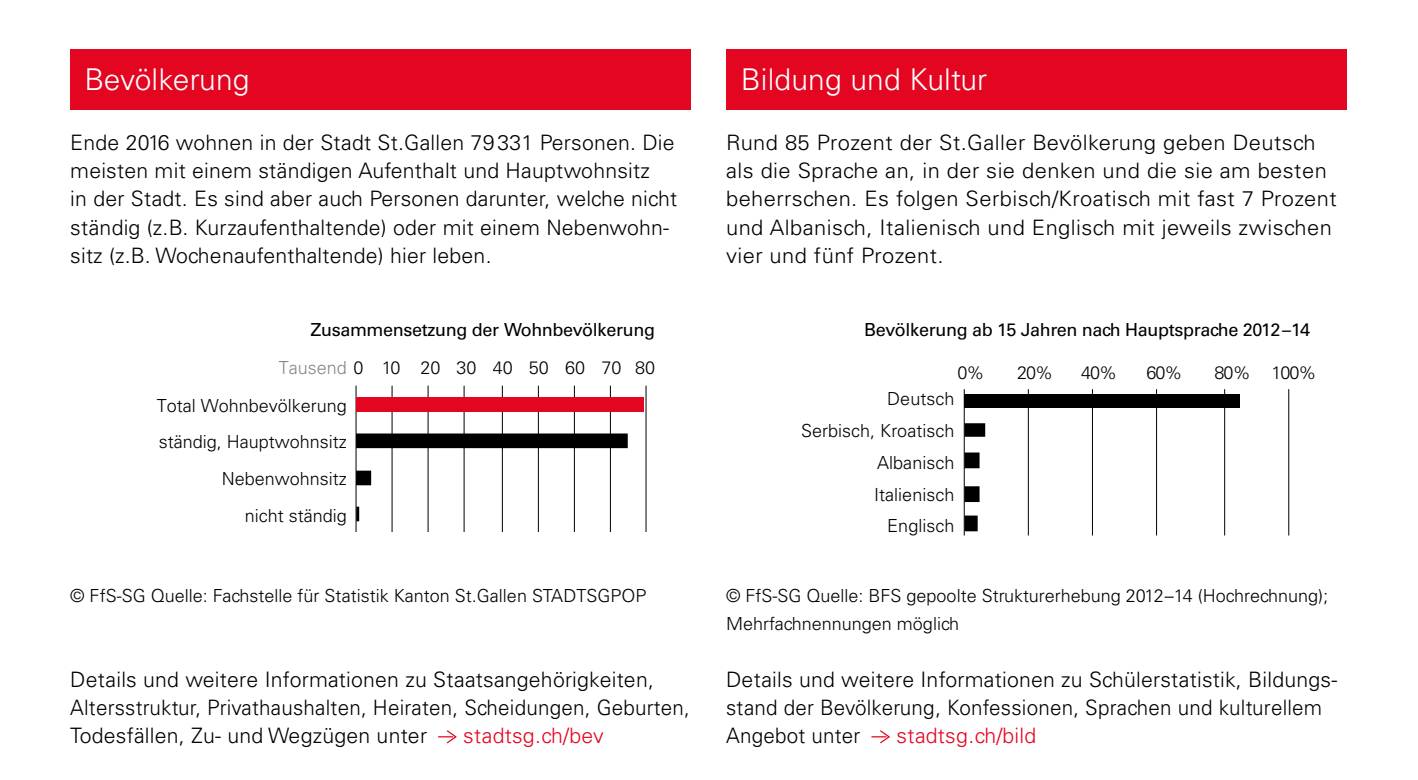
<style>
.page{position:relative;width:1418px;height:780px;background:#fff}
.page>*{position:absolute;margin:0;border:0;box-sizing:border-box;transform-origin:0 0}
.t1{font:300 30px "Univers LT Std";letter-spacing:.005em;color:#fff}
.t2{font:300 21.25px/28.2px "Univers LT Std";letter-spacing:.01em;color:#000}
.t3{font:300 21.25px "Univers LT Std";letter-spacing:.01em;color:#e40521}
.t4{font:300 18px/31.8px "Univers LT Std";color:#000}
.t5{font:18px "Univers LT Std";letter-spacing:-.02em;color:#000}
.s1{color:#878787}
</style>
<div class="page">
<svg style="left:438px;top:730px;width:19px;height:14px"></svg>
<svg style="left:871px;top:730px;width:19px;height:14px"></svg>
<div style="left:70px;top:49px;width:620px;height:61px;background:#e40521"></div>
<div style="left:726px;top:49px;width:620px;height:61px;background:#e40521"></div>
<hr style="left:355px;top:385px;width:1px;height:147px;background:#000">
<hr style="left:391px;top:385px;width:1px;height:147px;background:#000">
<hr style="left:427px;top:385px;width:1px;height:147px;background:#000">
<hr style="left:463px;top:385px;width:1px;height:147px;background:#000">
<hr style="left:502px;top:385px;width:1px;height:147px;background:#000">
<hr style="left:538px;top:385px;width:1px;height:147px;background:#000">
<hr style="left:574px;top:385px;width:1px;height:147px;background:#000">
<hr style="left:610px;top:385px;width:1px;height:147px;background:#000">
<hr style="left:645px;top:385px;width:1px;height:147px;background:#000">
<div style="left:356px;top:397px;width:287px;height:15px;background:#e40521"></div>
<svg style="left:356px;top:433px;width:271px;height:88px"></svg>
<div style="left:964px;top:394px;width:275px;height:13px;background:#000"></div>
<svg style="left:964px;top:423px;width:21px;height:108px"></svg>
<hr style="left:963px;top:389px;width:1px;height:146px;background:#000">
<hr style="left:1027px;top:389px;width:1px;height:146px;background:#000">
<hr style="left:1091px;top:389px;width:1px;height:146px;background:#000">
<hr style="left:1156px;top:389px;width:1px;height:146px;background:#000">
<hr style="left:1224px;top:389px;width:1px;height:146px;background:#000">
<hr style="left:1288px;top:389px;width:1px;height:146px;background:#000">
<h1 class="t1" style="left:84px;top:62px;width:167px">Bevölkerung</h1>
<h1 class="t1" style="left:740px;top:62px;width:248px">Bildung und Kultur</h1>
<p class="t2" style="left:70px;top:128px;width:608px">Ende 2016 wohnen in der Stadt St.Gallen 79 331 Personen. Die meisten mit einem ständigen Aufenthalt und Hauptwohnsitz<br>in der Stadt. Es sind aber auch Personen darunter, welche nicht ständig (z.B. Kurzaufenthaltende) oder mit einem Nebenwohn&shy;sitz (z.B. Wochenaufenthaltende) hier leben.</p>
<p class="t2" style="left:726px;top:128px;width:612px">Rund 85 Prozent der St.Galler Bevölkerung geben Deutsch als die Sprache an, in der sie denken und die sie am besten beherrschen. Es folgen Serbisch/Kroatisch mit fast 7 Prozent und Albanisch, Italienisch und Englisch mit jeweils zwischen vier und fünf Prozent.</p>
<p class="t5" style="left:310px;top:318px;width:346px">Zusammensetzung der Wohnbevölkerung</p>
<p class="t5" style="left:864px;top:318px;width:447px">Bevölkerung ab 15 Jahren nach Hauptsprache 2012–14</p>
<p class="t4" style="left:279px;top:352px;width:378px"><span class="s1">Tausend</span> 0 10 20 30 40 50 60 70 80</p>
<p class="t4" style="left:157px;top:389px;width:192px">Total Wohnbevölkerung</p>
<p class="t4" style="left:159px;top:426px;width:190px">ständig, Hauptwohnsitz</p>
<p class="t4" style="left:222px;top:463px;width:127px">Nebenwohnsitz</p>
<p class="t4" style="left:245px;top:499px;width:104px">nicht ständig</p>
<p class="t4" style="left:957px;top:357px;width:29px">0%</p>
<p class="t4" style="left:1017px;top:357px;width:38px">20%</p>
<p class="t4" style="left:1081px;top:357px;width:38px">40%</p>
<p class="t4" style="left:1146px;top:357px;width:38px">60%</p>
<p class="t4" style="left:1214px;top:357px;width:103px">80% 100%</p>
<p class="t4" style="left:801px;top:382px;width:155px;text-align:right">Deutsch<br>Serbisch, Kroatisch<br>Albanisch<br>Italienisch<br>Englisch</p>
<p class="t4" style="left:70px;top:580px;width:577px">© FfS-SG Quelle: Fachstelle für Statistik Kanton St.Gallen STADTSGPOP</p>
<p class="t2" style="left:70px;top:665px;width:621px">Details und weitere Informationen zu Staatsangehörigkeiten,<br>Altersstruktur, Privathaushalten, Heiraten, Scheidungen, Geburten,<br>Todesfällen, Zu- und Wegzügen unter</p>
<p class="t3" style="left:463px;top:723px;width:142px">stadtsg.ch/bev</p>
<p class="t4" style="left:726px;top:581px;width:603px;line-height:28.2px">© FfS-SG Quelle: BFS gepoolte Strukturerhebung 2012–14 (Hochrechnung);<br>Mehrfachnennungen möglich</p>
<p class="t2" style="left:726px;top:665px;width:612px">Details und weitere Informationen zu Schülerstatistik, Bildungs&shy;stand der Bevölkerung, Konfessionen, Sprachen und kulturellem<br>Angebot unter</p>
<p class="t3" style="left:896px;top:723px;width:141px">stadtsg.ch/bild</p>
</div>
